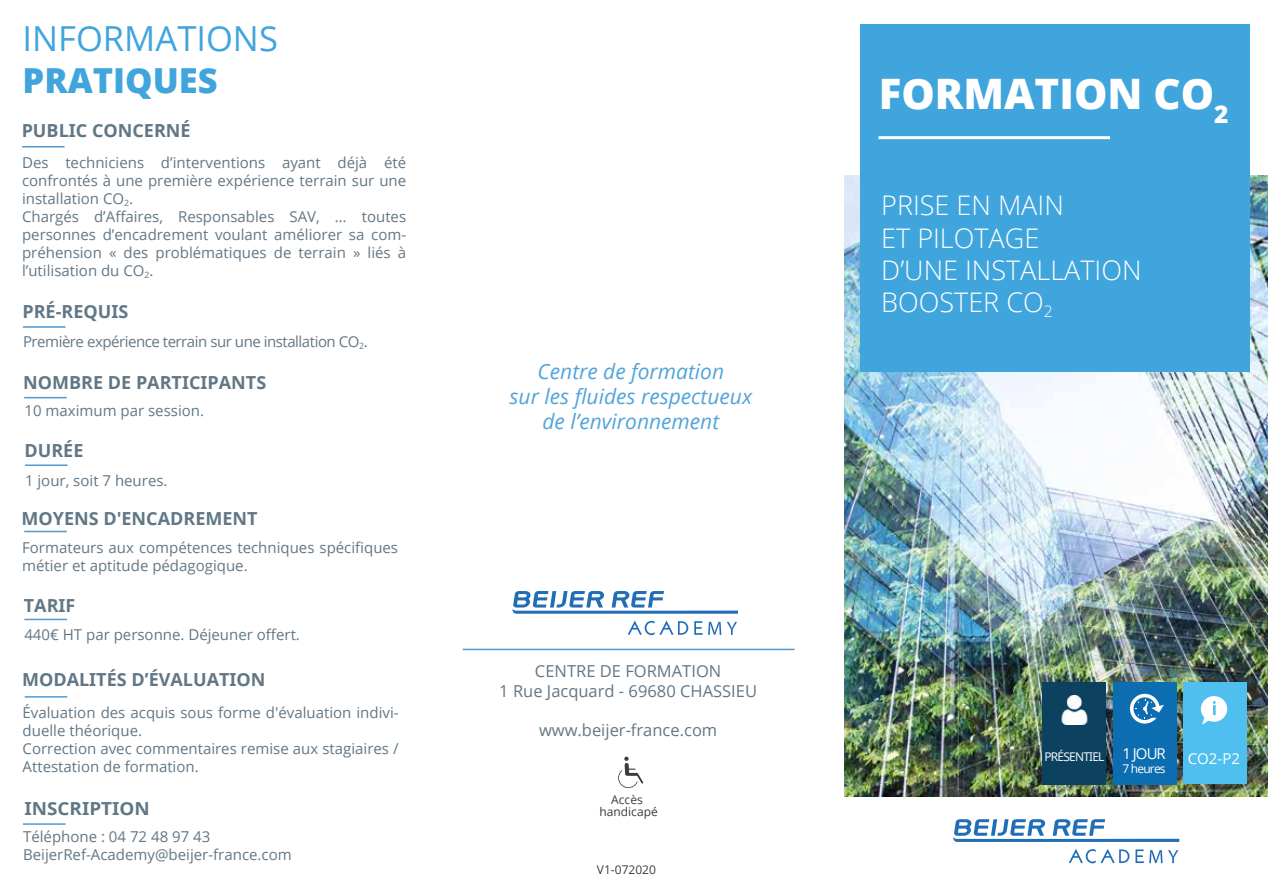
<style>
.page{position:relative;width:1268px;height:893px;background:#fff}
.page>*{position:absolute;margin:0;border:0;box-sizing:border-box;transform-origin:0 0}
.t1{font:800 42px "Open Sans";color:#fff}
.t2{font:34.5px "Open Sans";color:#41a5dd}
.t3{font:800 34.5px "Open Sans";color:#41a5dd}
.t4{font:300 27px/32.4px "Open Sans";color:#fff}
.t5{font:italic 21px/25.2px "Open Sans";color:#51a4db;text-align:center}
.t6{font:700 18px "Open Sans";color:#627786}
.t7{font:700 18px "Open Sans";color:#627786;scale:1.05 1}
.t8{font:16.5px/19.8px "Open Sans";color:#627786;text-align:center}
.t9{font:15px/18px "Open Sans";color:#627786}
.t10{font:15px "Open Sans";letter-spacing:-.03em;color:#627786}
.t11{font:15px "Open Sans";letter-spacing:-.035em;color:#fff}
.t12{font:12px/12px "Open Sans";color:#3c3c3b;text-align:center}
.t13{font:12px "Open Sans";letter-spacing:-.065em;color:#fff}
</style>
<div class="page">
<img style="left:844px;top:176px;width:423px;height:620px">
<div style="left:859px;top:24px;width:390px;height:348px;background:#41a5dd"></div>
<hr style="left:878px;top:136px;width:231px;height:3px;background:#fff">
<div style="left:1112px;top:682px;width:64px;height:102px;background:#0c6eb0"></div>
<div style="left:1182px;top:682px;width:64px;height:102px;background:#4ebfee"></div>
<svg style="left:1129px;top:694px;width:34px;height:30px"></svg>
<svg style="left:1200px;top:696px;width:26px;height:29px"></svg>
<div style="left:1042px;top:682px;width:64px;height:102px;background:#0c4260"></div>
<img style="left:1061px;top:695px;width:27px;height:30px">
<svg style="left:1135px;top:849px;width:42px;height:14px"></svg>
<svg style="left:1069px;top:849px;width:60px;height:14px"></svg>
<svg style="left:953px;top:819px;width:225px;height:23px"></svg>
<hr style="left:22px;top:146px;width:43px;height:2px;background:#509ad4">
<hr style="left:24px;top:397px;width:43px;height:1px;background:#509ad4">
<hr style="left:23px;top:823px;width:43px;height:2px;background:#509ad4">
<hr style="left:25px;top:464px;width:42px;height:2px;background:#509ad4">
<hr style="left:24px;top:619px;width:43px;height:1px;background:#509ad4">
<hr style="left:23px;top:326px;width:42px;height:2px;background:#509ad4">
<hr style="left:24px;top:531px;width:43px;height:1px;background:#509ad4">
<hr style="left:25px;top:696px;width:42px;height:2px;background:#509ad4">
<hr style="left:462px;top:649px;width:332px;height:1px;background:#509ad4">
<svg style="left:708px;top:622px;width:29px;height:13px"></svg>
<svg style="left:694px;top:621px;width:8px;height:14px"></svg>
<svg style="left:627px;top:620px;width:61px;height:15px"></svg>
<svg style="left:512px;top:591px;width:225px;height:23px"></svg>
<svg style="left:618px;top:756px;width:26px;height:32px"></svg>
<h2 class="t2" style="left:23px;top:15px;width:257px">INFORMATIONS</h2>
<h2 class="t3" style="left:23px;top:54px;width:197px">PRATIQUES</h2>
<p class="t6" style="left:22px;top:118px;width:170px">PUBLIC CONCERNÉ</p>
<p class="t9" style="left:22px;top:153px;width:385px">Des techniciens d’interventions ayant déjà été confrontés à une première expérience terrain sur une installation CO<sub>2</sub>.<br>Chargés d’Affaires, Responsables SAV, … toutes personnes d’encadrement voulant améliorer sa com&shy;préhension « des problématiques de terrain » liés à l’utilisation du CO<sub>2</sub>.</p>
<p class="t6" style="left:22px;top:299px;width:107px">PRÉ-REQUIS</p>
<p class="t10" style="left:23px;top:332px;width:346px">Première expérience terrain sur une installation CO<sub>2</sub>.</p>
<p class="t6" style="left:23px;top:370px;width:244px">NOMBRE DE PARTICIPANTS</p>
<p class="t9" style="left:24px;top:401px;width:181px">10 maximum par session.</p>
<p class="t6" style="left:24px;top:437px;width:60px">DURÉE</p>
<p class="t9" style="left:25px;top:471px;width:144px">1 jour, soit 7 heures.</p>
<p class="t6" style="left:22px;top:506px;width:237px">MOYENS D'ENCADREMENT</p>
<p class="t9" style="left:22px;top:538px;width:377px">Formateurs aux compétences techniques spécifiques métier et aptitude pédagogique.</p>
<p class="t6" style="left:24px;top:593px;width:53px">TARIF</p>
<p class="t9" style="left:24px;top:625px;width:277px">440€ HT par personne. Déjeuner offert.</p>
<h3 class="t5" style="left:509px;top:358px;width:244px">Centre de formation<br>sur les fluides respectueux de l’environnement</h3>
<p class="t6" style="left:22px;top:667px;width:245px">MODALITÉS D’ÉVALUATION</p>
<p class="t8" style="left:499px;top:661px;width:259px">CENTRE DE FORMATION<br>1 Rue Jacquard - 69680 CHASSIEU</p>
<p class="t8" style="left:539px;top:720px;width:180px">www.beijer-france.com</p>
<p class="t9" style="left:23px;top:703px;width:377px">Évaluation des acquis sous forme d'évaluation indivi&shy;duelle théorique.<br>Correction avec commentaires remise aux stagiaires / Attestation de formation.</p>
<p class="t7" style="left:25px;top:796px;width:121px">INSCRIPTION</p>
<p class="t9" style="left:23px;top:827px;width:270px">Téléphone : 04 72 48 97 43<br>BeijerRef-Academy@beijer-france.com</p>
<p class="t12" style="left:599px;top:793px;width:60px">Accès handicapé</p>
<p class="t12" style="left:597px;top:863px;width:61px">V1-072020</p>
<h1 class="t1" style="left:878px;top:62px;width:351px">FORMATION CO<sub>2</sub></h1>
<h3 class="t4" style="left:881px;top:188px;width:262px">PRISE EN MAIN<br>ET PILOTAGE<br>D’UNE INSTALLATION<br>BOOSTER CO<sub>2</sub></h3>
<p class="t13" style="left:1044px;top:748px;width:61px">PRÉSENTIEL</p>
<p class="t11" style="left:1122px;top:743px;width:45px">1 JOUR</p>
<p class="t13" style="left:1122px;top:761px;width:45px">7 heures</p>
<p class="t11" style="left:1187px;top:748px;width:54px">CO2-P2</p>
</div>
